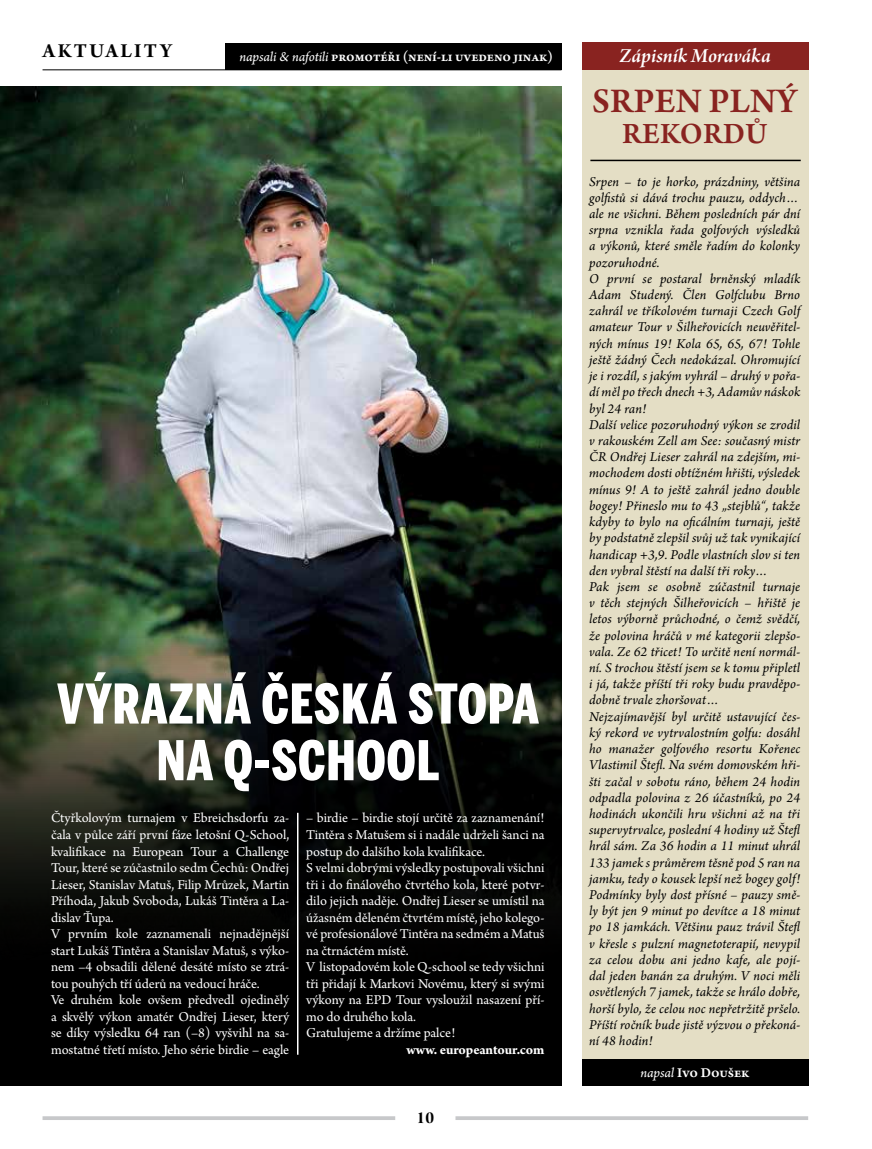
<style>
.page{position:relative;width:872px;height:1149px;background:#fff}
.page>*{position:absolute;margin:0;border:0;box-sizing:border-box;transform-origin:0 0}
.t1{font:900 extra-condensed 54.15px/56.6px "Benton Sans";letter-spacing:.02em;color:#fff;text-align:center}
.t2{font:600 36.6px "Arno Pro";letter-spacing:.01em;color:#892320}
.t3{font:600 31.2px "Arno Pro";letter-spacing:.01em;color:#892320}
.t4{font:21px "Arno Pro Smbd Italic Subhead";color:#fff}
.t5{font:21px "Arno Pro Bold Subhead";letter-spacing:.115em;color:#000}
.t6{font:18px "Arno Pro Bold Display";color:#000}
.t7{font:italic 14.25px/16.2px "Arno Pro";letter-spacing:.005em;color:#000}
.t8{font:14.25px/16.5px "Arno Pro";letter-spacing:-.005em;color:#fff}
.t9{font:14.25px "Arno Pro Smbd Sm Text";letter-spacing:-.005em;color:#fff}
.t10{font:700 14.25px "Arno Pro";letter-spacing:-.01em;color:#fff}
.s1{font-family:"Arno Pro Italic Sm Text"}
</style>
<div class="page">
<div style="left:582px;top:66px;width:226px;height:1001px;background:#e4dec5"></div>
<div style="left:582px;top:1058px;width:226px;height:27px;background:#000"></div>
<div style="left:582px;top:43px;width:226px;height:27px;background:#892320"></div>
<div style="left:225px;top:43px;width:336px;height:27px;background:#000"></div>
<hr style="left:590px;top:160px;width:210px;height:1px;background:#000">
<svg style="left:43px;top:1116px;width:352px;height:3px"></svg>
<svg style="left:455px;top:1116px;width:353px;height:3px"></svg>
<img style="left:0;top:87px;width:561px;height:548px">
<hr style="left:43px;top:69px;width:518px;height:1px;background:#000">
<svg style="left:0;top:635px;width:561px;height:449px;background:#0e100c"></svg>
<hr style="left:297px;top:812px;width:1px;height:242px;background:#fff">
<h3 class="t5" style="left:43px;top:39px;width:131px">AKTUALITY</h3>
<p class="t9" style="left:239px;top:49px;width:315px"><span class="s1">napsali &amp; nafotili</span> promotéři (není-li uvedeno jinak)</p>
<h3 class="t4" style="left:619px;top:44px;width:153px">Zápisník Moraváka</h3>
<h2 class="t2" style="left:592px;top:80px;width:206px">SRPEN PLNÝ</h2>
<h3 class="t3" style="left:622px;top:116px;width:146px">REKORDŮ</h3>
<h1 class="t1" style="left:57px;top:675px;width:483px">VÝRAZNÁ ČESKÁ STOPA<br>NA Q-SCHOOL</h1>
<p class="t8" style="left:51px;top:810px;width:240px">Čtyřkolovým turnajem v Ebreichsdorfu za&shy;čala v půlce září první fáze letošní Q-School, kvalifikace na European Tour a Challenge Tour, které se zúčastnilo sedm Čechů: Ondřej Lieser, Stanislav Matuš, Filip Mrůzek, Martin Příhoda, Jakub Svoboda, Lukáš Tintěra a La&shy;dislav Ťupa.<br>V prvním kole zaznamenali nejnadějnější start Lukáš Tintěra a Stanislav Matuš, s výko&shy;nem –4 obsadili dělené desáté místo se ztrá&shy;tou pouhých tří úderů na vedoucí hráče.<br>Ve druhém kole ovšem předvedl ojedinělý a skvělý výkon amatér Ondřej Lieser, který se díky výsledku 64 ran (–8) vyšvihl na sa&shy;mostatné třetí místo. Jeho série birdie – eagle</p>
<p class="t8" style="left:306px;top:810px;width:240px">– birdie – birdie stojí určitě za zaznamenání!<br>Tintěra s Matušem si i nadále udrželi šanci na postup do dalšího kola kvalifikace.<br>S velmi dobrými výsledky postupovali všichni tři i do finálového čtvrtého kola, které potvr&shy;dilo jejich naděje. Ondřej Lieser se umístil na úžasném děleném čtvrtém místě, jeho kolego&shy;vé profesionálové Tintěra na sedmém a Matuš na čtrnáctém místě.<br>V listopadovém kole Q-school se tedy všichni tři přidají k Markovi Novému, který si svými výkony na EPD Tour vysloužil nasazení pří&shy;mo do druhého kola.<br>Gratulujeme a držíme palce!</p>
<p class="t10" style="left:406px;top:1040px;width:140px">www. europeantour.com</p>
<p class="t6" style="left:416px;top:1107px;width:19px">10</p>
<p class="t7" style="left:589px;top:174px;width:215px">Srpen – to je horko, prázdniny, většina golfistů si dává trochu pauzu, oddych… ale ne všichni. Během posledních pár dní srpna vznikla řada golfových výsledků a výkonů, které směle řadím do kolonky pozoruhodné.<br>O první se postaral brněnský mladík Adam Studený. Člen Golfclubu Brno zahrál ve tříkolovém turnaji Czech Golf amateur Tour v Šilheřovicích neuvěřitel&shy;ných mínus 19! Kola 65, 65, 67! Tohle ještě žádný Čech nedokázal. Ohromující je i rozdíl, s jakým vyhrál – druhý v pořa&shy;dí měl po třech dnech +3, Adamův náskok byl 24 ran!<br>Další velice pozoruhodný výkon se zrodil v rakouském Zell am See: současný mistr ČR Ondřej Lieser zahrál na zdejším, mi&shy;mochodem dosti obtížném hřišti, výsledek mínus 9! A to ještě zahrál jedno double bogey! Přineslo mu to 43 „stejblů“, takže kdyby to bylo na oficálním turnaji, ještě by podstatně zlepšil svůj už tak vynikající handicap +3,9. Podle vlastních slov si ten den vybral štěstí na další tři roky…<br>Pak jsem se osobně zúčastnil turnaje v těch stejných Šilheřovicích – hřiště je letos výborně průchodné, o čemž svědčí, že polovina hráčů v mé kategorii zlepšo&shy;vala. Ze 62 třicet! To určitě není normál&shy;ní. S trochou štěstí jsem se k tomu připletl i já, takže příští tři roky budu pravděpo&shy;dobně trvale zhoršovat…<br>Nejzajímavější byl určitě ustavující čes&shy;ký rekord ve vytrvalostním golfu: dosáhl ho manažer golfového resortu Kořenec Vlastimil Štefl. Na svém domovském hři&shy;šti začal v sobotu ráno, během 24 hodin odpadla polovina z 26 účastníků, po 24 hodinách ukončili hru všichni až na tři supervytrvalce, poslední 4 hodiny už Štefl hrál sám. Za 36 hodin a 11 minut uhrál 133 jamek s průměrem těsně pod 5 ran na jamku, tedy o kousek lepší než bogey golf!<br>Podmínky byly dost přísné – pauzy smě&shy;ly být jen 9 minut po devítce a 18 minut po 18 jamkách. Většinu pauz trávil Štefl v křesle s pulzní magnetoterapií, nevypil za celou dobu ani jedno kafe, ale pojí&shy;dal jeden banán za druhým. V noci měli osvětlených 7 jamek, takže se hrálo dobře, horší bylo, že celou noc nepřetržitě pršelo.<br>Příští ročník bude jistě výzvou o překoná&shy;ní 48 hodin!</p>
<p class="t9" style="left:640px;top:1064px;width:110px"><span class="s1">napsal</span> Ivo Doušek</p>
</div>
